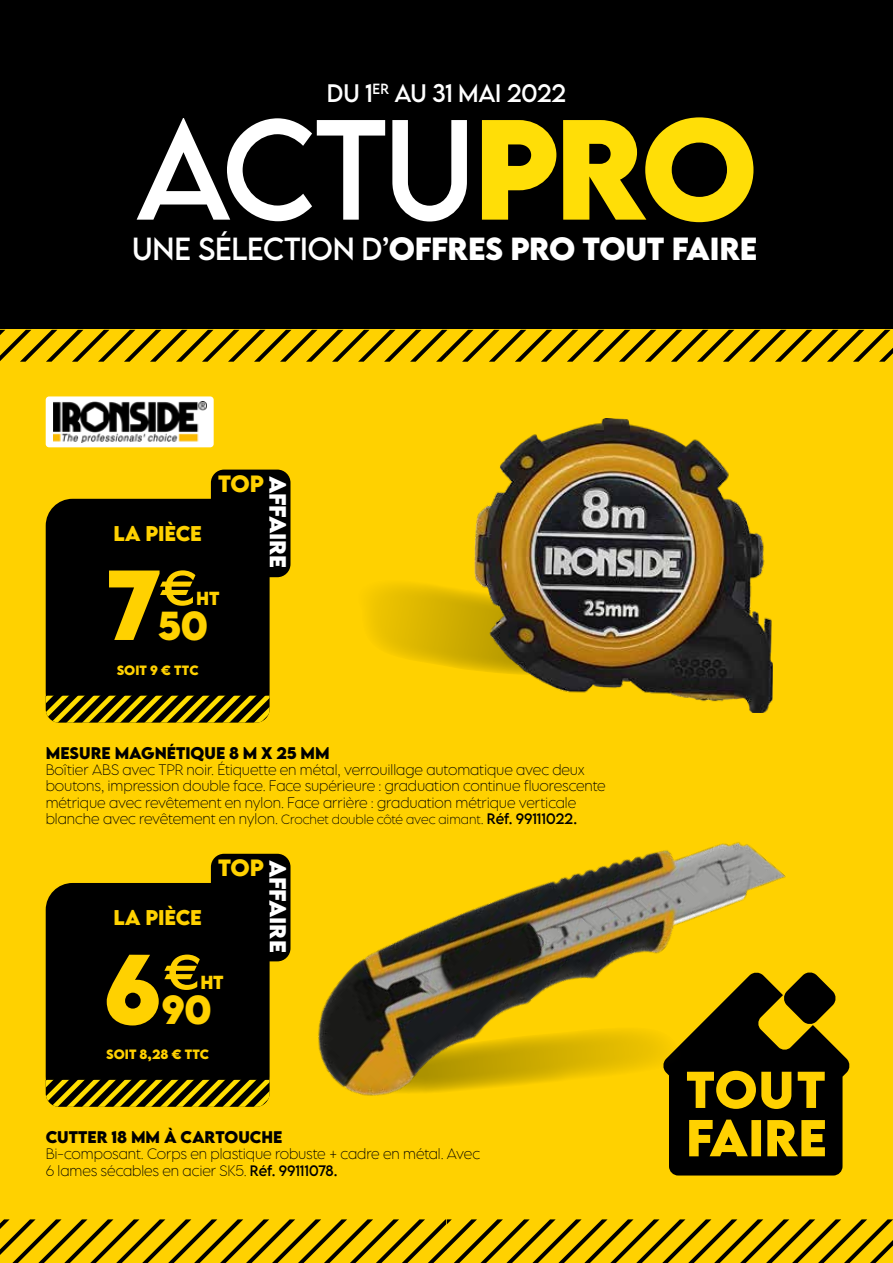
<style>
.page{position:relative;width:893px;height:1263px;background:#fff}
.page>*{position:absolute;margin:0;border:0;box-sizing:border-box;transform-origin:0 0}
.t1{font:126.45px "LEMONMILK Pro FTR";color:#fff}
.t2{font:700 88.2px "LEMONMILK Pro FTR";color:#ffd100}
.t3{font:700 36px "LEMONMILK Pro FTR";color:#ffd100}
.t4{font:700 28.35px "LEMONMILK Pro FTR";letter-spacing:-.015em;color:#fff}
.t5{font:22.5px "LEMONMILK Pro FTR";letter-spacing:-.015em;color:#fff}
.t6{font:700 20.85px "LEMONMILK Pro FTR";letter-spacing:-.015em;color:#fff}
.t7{font:700 20.85px "LEMONMILK Pro FTR";letter-spacing:-.015em;color:#ffd100}
.t8{font:700 18.9px "LEMONMILK Pro FTR";letter-spacing:-.015em;color:#ffd100}
.t9{font:700 16.8px "LEMONMILK Pro FTR";color:#ffd100}
.t10{font:700 15px "LEMONMILK Pro FTR";color:#000}
.t11{font:200 13.5px/16.2px "LEMONMILK Pro FTR";letter-spacing:-.01em;color:#000}
.t12{font:700 12px "LEMONMILK Pro FTR";letter-spacing:.005em;color:#ffd100}
.s1{font-weight:700;color:#ffde07}
.s2{font-weight:400}
.s3{font-size:12px}
</style>
<div class="page">
<div style="left:0;top:0;width:893px;height:330px;background:#000"></div>
<div style="left:0;top:330px;width:893px;height:933px;background:#ffd100"></div>
<svg style="left:0;top:330px;width:893px;height:32px"></svg>
<svg style="left:0;top:1219px;width:153px;height:44px"></svg>
<div style="left:46px;top:396px;width:168px;height:51px;background:#fff;border-radius:3px"></div>
<img style="left:53px;top:402px;width:153px;height:40px">
<div style="left:211px;top:470px;width:79px;height:107px;background:#000;border-radius:13px"></div>
<div style="left:46px;top:499px;width:224px;height:220px;background:#000;border-radius:27px"></div>
<svg style="left:46px;top:696px;width:107px;height:27px"></svg>
<img style="left:153px;top:570px;width:740px;height:693px">
<div style="left:211px;top:854px;width:79px;height:107px;background:#000;border-radius:13px"></div>
<div style="left:46px;top:883px;width:224px;height:220px;background:#000;border-radius:27px"></div>
<svg style="left:46px;top:1080px;width:224px;height:27px"></svg>
<svg style="left:345px;top:571px;width:130px;height:113px"></svg>
<img style="left:475px;top:419px;width:297px;height:294px">
<h3 class="t5" style="left:327px;top:78px;width:241px">DU 1<sup>ER</sup> AU 31 MAI 2022</h3>
<h1 class="t1" style="left:135px;top:87px;width:624px">ACTU<span class="s1">PRO</span></h1>
<h3 class="t4" style="left:132px;top:230px;width:627px"><span class="s2">UNE SÉLECTION D’</span>OFFRES PRO TOUT FAIRE</h3>
<h3 class="t7" style="left:218px;top:470px;width:47px">TOP</h3>
<h3 class="t6" style="left:292px;top:476px;width:94px;rotate:90deg">AFFAIRE</h3>
<h3 class="t8" style="left:113px;top:520px;width:90px">LA PIÈCE</h3>
<h2 class="t2" style="left:107px;top:545px;width:92px">7<sup>€</sup></h2>
<p class="t9" style="left:196px;top:587px;width:25px">HT</p>
<h3 class="t3" style="left:158px;top:601px;width:52px">50</h3>
<p class="t12" style="left:117px;top:662px;width:83px">SOIT 9 € TTC</p>
<p class="t10" style="left:46px;top:743px;width:285px">MESURE MAGNÉTIQUE 8 M X 25 MM</p>
<p class="t11" style="left:46px;top:762px;width:561px">Boîtier ABS avec TPR noir. Étiquette en métal, verrouillage automatique avec deux boutons, impression double face. Face supérieure : graduation continue fluorescente métrique avec revêtement en nylon. Face arrière : graduation métrique verticale blanche avec revêtement en nylon. <span class="s3">Crochet double côté avec aimant</span>. <span class="s2">Réf. 99111022.</span></p>
<h3 class="t7" style="left:218px;top:854px;width:47px">TOP</h3>
<h3 class="t6" style="left:292px;top:860px;width:94px;rotate:90deg">AFFAIRE</h3>
<h3 class="t8" style="left:113px;top:904px;width:90px">LA PIÈCE</h3>
<h2 class="t2" style="left:104px;top:929px;width:100px">6<sup>€</sup></h2>
<p class="t9" style="left:200px;top:971px;width:25px">HT</p>
<h3 class="t3" style="left:161px;top:985px;width:52px">90</h3>
<p class="t12" style="left:106px;top:1046px;width:105px">SOIT 8,28 € TTC</p>
<p class="t10" style="left:46px;top:1127px;width:238px">CUTTER 18 MM À CARTOUCHE</p>
<p class="t11" style="left:46px;top:1146px;width:436px">Bi-composant. Corps en plastique robuste + cadre en métal. Avec<br>6 lames sécables en acier SK5. <span class="s2">Réf. 99111078.</span></p>
</div>
